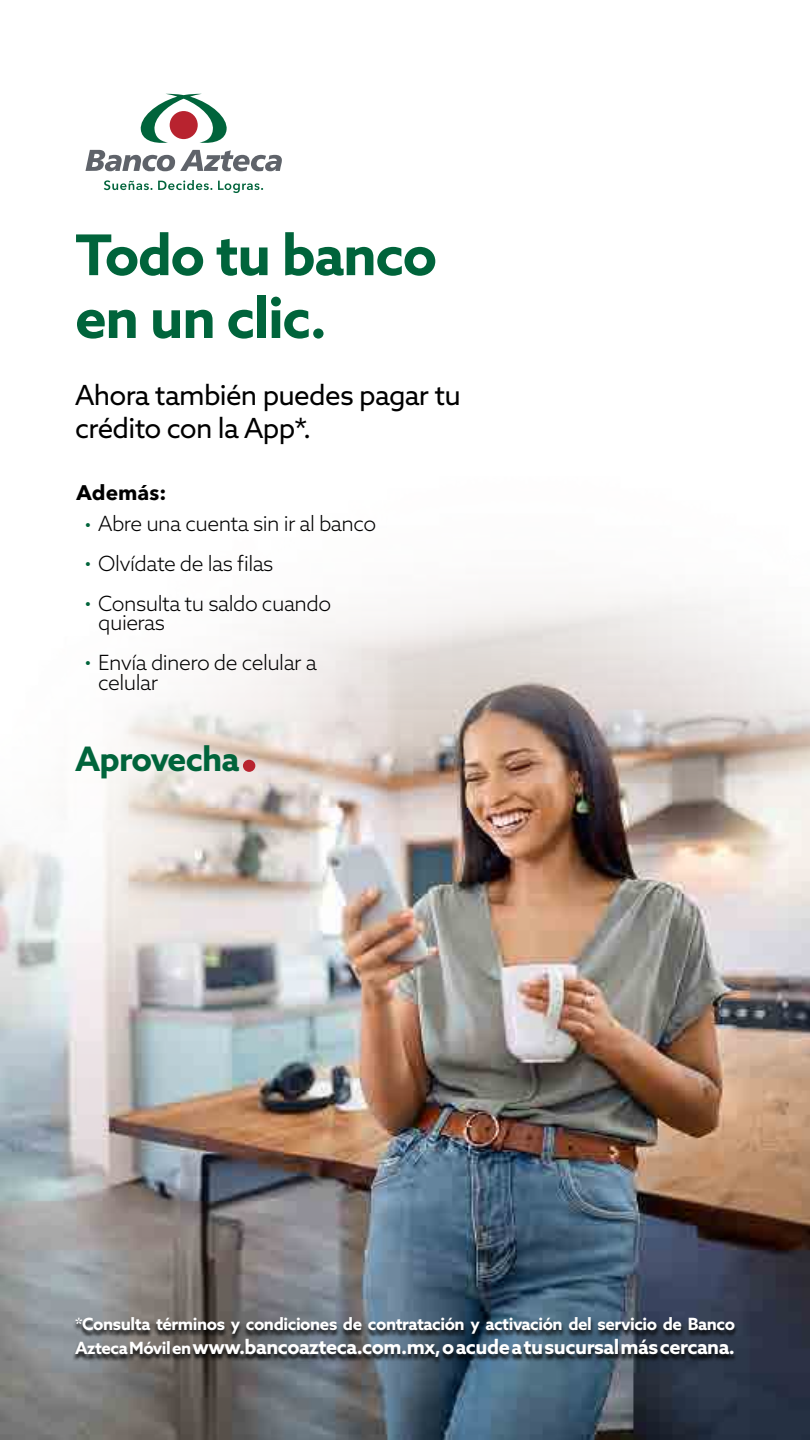
<style>
.page{position:relative;width:810px;height:1440px;background:#fff}
.page>*{position:absolute;margin:0;border:0;box-sizing:border-box;transform-origin:0 0}
.t1{font:700 56.25px/62.8px "Azo Sans";letter-spacing:-.025em;color:#00643b}
.t2{font:700 33.75px "Azo Sans";letter-spacing:-.025em;color:#00643b}
.t3{font:27.75px/33.3px "Azo Sans";letter-spacing:-.025em;color:#000}
.t4{font:300 21px/19.8px "Azo Sans";letter-spacing:-.025em;color:#000}
.t5{font:700 21px "Avenir Next LT Pro";color:#000}
.t6{font:700 19.88px "Azo Sans";letter-spacing:-.025em;color:#fff}
.t7{font:700 16.88px "Azo Sans";letter-spacing:-.025em;color:#fff}
.s1{font-size:20.02px;color:#00643b}
.s2{font-size:67.5px;color:#b8232f}
.s3{font-size:16.88px}
</style>
<div class="page">
<img style="left:0;top:93px;width:810px;height:1347px">
<div style="left:72px;top:1318px;width:666px;height:47px;background:#000;opacity:.9"></div>
<svg style="left:104px;top:180px;width:108px;height:10px"></svg>
<svg style="left:218px;top:181px;width:45px;height:12px"></svg>
<svg style="left:140px;top:94px;width:88px;height:50px"></svg>
<svg style="left:86px;top:150px;width:196px;height:21px"></svg>
<h1 class="t1" style="left:75px;top:223px;width:363px">Todo tu banco en un clic.</h1>
<h3 class="t3" style="left:75px;top:378px;width:387px">Ahora también puedes pagar tu crédito con la App*.</h3>
<p class="t5" style="left:77px;top:480px;width:91px">Además:</p>
<p class="t4" style="left:84px;top:514px;width:294px"><span class="s1">•</span> Abre una cuenta sin ir al banco</p>
<p class="t4" style="left:84px;top:554px;width:191px"><span class="s1">•</span> Olvídate de las filas</p>
<p class="t4" style="left:98px;top:593px;width:234px;text-indent:-14px"><span class="s1">•</span> Consulta tu saldo cuando quieras</p>
<p class="t4" style="left:98px;top:653px;width:220px;text-indent:-14px"><span class="s1">•</span> Envía dinero de celular a celular</p>
<h2 class="t2" style="left:75px;top:737px;width:186px">Aprovecha<span class="s2">.</span></h2>
<p class="t7" style="left:75px;top:1313px;width:662px">*Consulta términos y condiciones de contratación y activación del servicio de Banco</p>
<p class="t6" style="left:75px;top:1334px;width:662px"><span class="s3">Azteca Móvil en</span> www.bancoazteca.com.mx, o acude a tu sucursal más cercana.</p>
</div>
